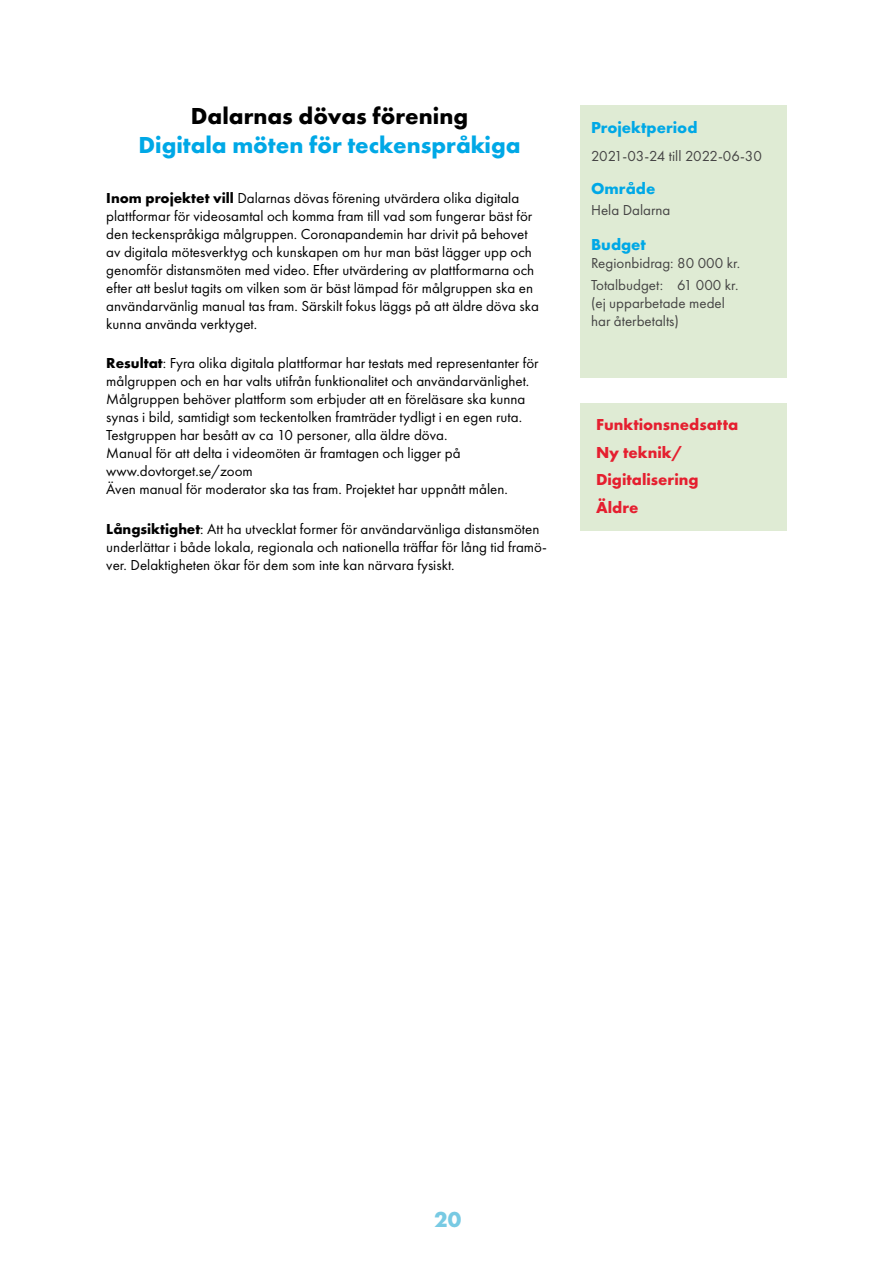
<style>
.page{position:relative;width:893px;height:1263px;background:#fff}
.page>*{position:absolute;margin:0;border:0;box-sizing:border-box;transform-origin:0 0}
.Rubrilk_Huvud{font:700 24px/28.5px "Futura PT";color:#00a8e6;text-align:center}
.t1{font:700 22.5px "Futura PT";color:#78cae3}
.Kategorier{font:700 16.5px "Futura PT";color:#e51f2f}
.Underrubrik_spalt_-blå{font:700 16.5px "Futura PT";color:#00a8e6}
.Brödtext{font:15px/18px "Futura PT";color:#000}
.Brödtext_-_spalt{font:15px/18px "Futura PT";color:#454444}
.s1{color:#000}
.s2{font-weight:700}
</style>
<div class="page">
<div style="left:580px;top:106px;width:207px;height:272px;background:#dfebd4"></div>
<div style="left:580px;top:404px;width:207px;height:127px;background:#dfebd4"></div>
<h1 class="Rubrilk_Huvud" style="left:139px;top:101px;width:383px"><span class="s1">Dalarnas dövas förening<br></span>Digitala möten för teckenspråkiga</h1>
<p class="Brödtext" style="left:106px;top:189px;width:434px"><span class="s2">Inom projektet vill</span> Dalarnas dövas förening utvärdera olika digitala plattformar för videosamtal och komma fram till vad som fungerar bäst för den teckenspråkiga målgruppen. Coronapandemin har drivit på behovet av digitala mötesverktyg och kunskapen om hur man bäst lägger upp och genomför distansmöten med video. Efter utvärdering av plattformarna och efter att beslut tagits om vilken som är bäst lämpad för målgruppen ska en användarvänlig manual tas fram. Särskilt fokus läggs på att äldre döva ska kunna använda verktyget.</p>
<p class="Brödtext" style="left:106px;top:354px;width:434px"><span class="s2">Resultat</span>: Fyra olika digitala plattformar har testats med representanter för målgruppen och en har valts utifrån funktionalitet och användarvänlighet.<br>Målgruppen behöver plattform som erbjuder att en föreläsare ska kunna synas i bild, samtidigt som teckentolken framträder tydligt i en egen ruta.<br>Testgruppen har besått av ca 10 personer, alla äldre döva.</p>
<p class="Brödtext" style="left:106px;top:444px;width:356px">Manual för att delta i videomöten är framtagen och ligger på</p>
<p class="Brödtext" style="left:106px;top:462px;width:148px">www.dovtorget.se/zoom</p>
<p class="Brödtext" style="left:106px;top:480px;width:403px">Även manual för moderator ska tas fram. Projektet har uppnått målen.</p>
<p class="Brödtext" style="left:106px;top:520px;width:442px"><span class="s2">Långsiktighet</span>: Att ha utvecklat former för användarvänliga distansmöten underlättar i både lokala, regionala och nationella träffar för lång tid framö&shy;ver. Delaktigheten ökar för dem som inte kan närvara fysiskt.</p>
<p class="Underrubrik_spalt_-blå" style="left:591px;top:116px;width:108px">Projektperiod</p>
<p class="Brödtext_-_spalt" style="left:591px;top:147px;width:172px">2021-03-24 till 2022-06-30</p>
<p class="Underrubrik_spalt_-blå" style="left:591px;top:177px;width:66px">Område</p>
<p class="Brödtext_-_spalt" style="left:591px;top:201px;width:81px">Hela Dalarna</p>
<p class="Underrubrik_spalt_-blå" style="left:591px;top:233px;width:56px">Budget</p>
<p class="Brödtext_-_spalt" style="left:591px;top:253px;width:151px">Regionbidrag: 80 000 kr.</p>
<p class="Brödtext_-_spalt" style="left:591px;top:276px;width:149px">Totalbudget: 61 000 kr. (ej upparbetade medel har återbetalts)</p>
<p class="Kategorier" style="left:596px;top:414px;width:144px">Funktionsnedsatta</p>
<p class="Kategorier" style="left:596px;top:441px;width:88px">Ny teknik/</p>
<p class="Kategorier" style="left:596px;top:469px;width:104px">Digitalisering</p>
<p class="Kategorier" style="left:596px;top:497px;width:44px">Äldre</p>
<h2 class="t1" style="left:434px;top:1205px;width:28px">20</h2>
</div>
